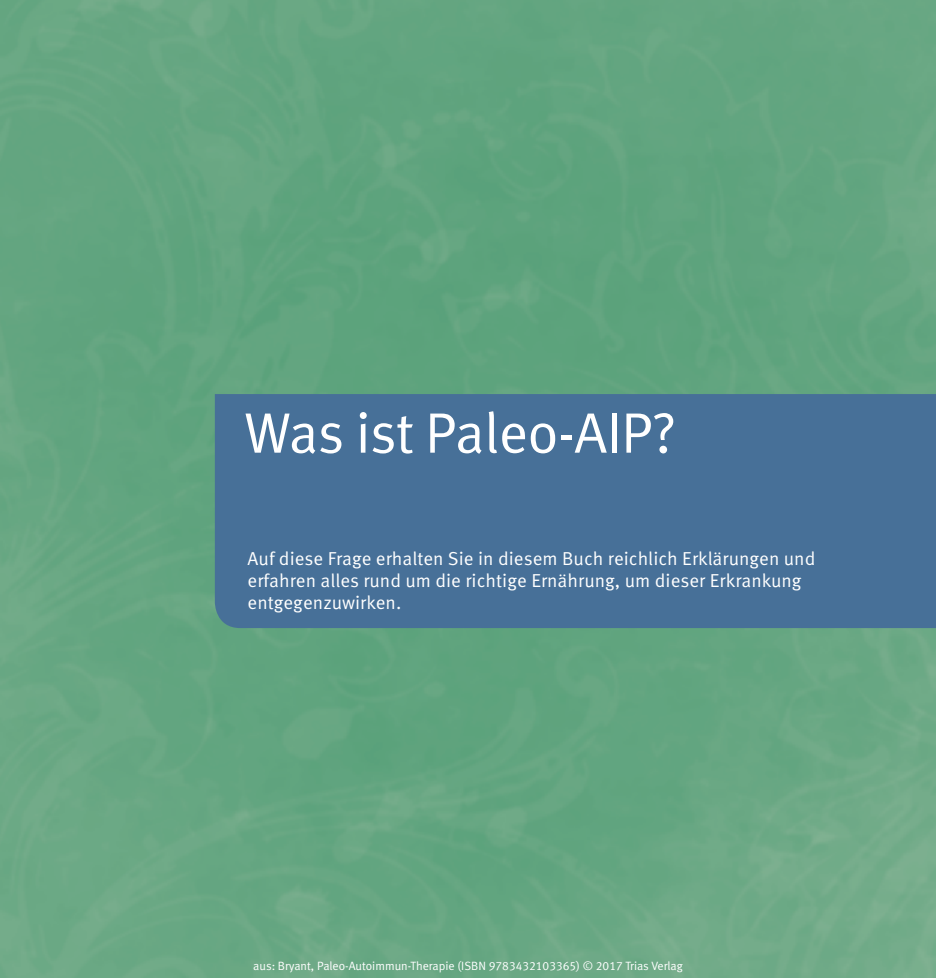
<style>
.page{position:relative;width:936px;height:978px;background:#fff}
.page>*{position:absolute;margin:0;border:0;box-sizing:border-box;transform-origin:0 0}
.t1{font:57px "Meta Pro Norm";letter-spacing:-.02em;color:#fff}
.t2{font:18.75px/21.8px "Meta Pro Norm";letter-spacing:.005em;color:#fff}
.t3{font:12px "Meta Normal LF";color:#fff}
</style>
<div class="page">
<img style="left:0;top:0;width:935px;height:978px">
<div style="left:215px;top:394px;width:720px;height:234px;background:#477098"></div>
<h1 class="t1" style="left:244px;top:390px;width:434px">Was ist Paleo-AIP?</h1>
<p class="t2" style="left:247px;top:546px;width:569px">Auf diese Frage erhalten Sie in diesem Buch reichlich Erklärungen und erfahren alles rund um die richtige Ernährung, um dieser Erkrankung entgegenzuwirken.</p>
<p class="t3" style="left:253px;top:959px;width:431px">aus: Bryant, Paleo-Autoimmun-Therapie (ISBN 9783432103365) © 2017 Trias Verlag</p>
</div>
